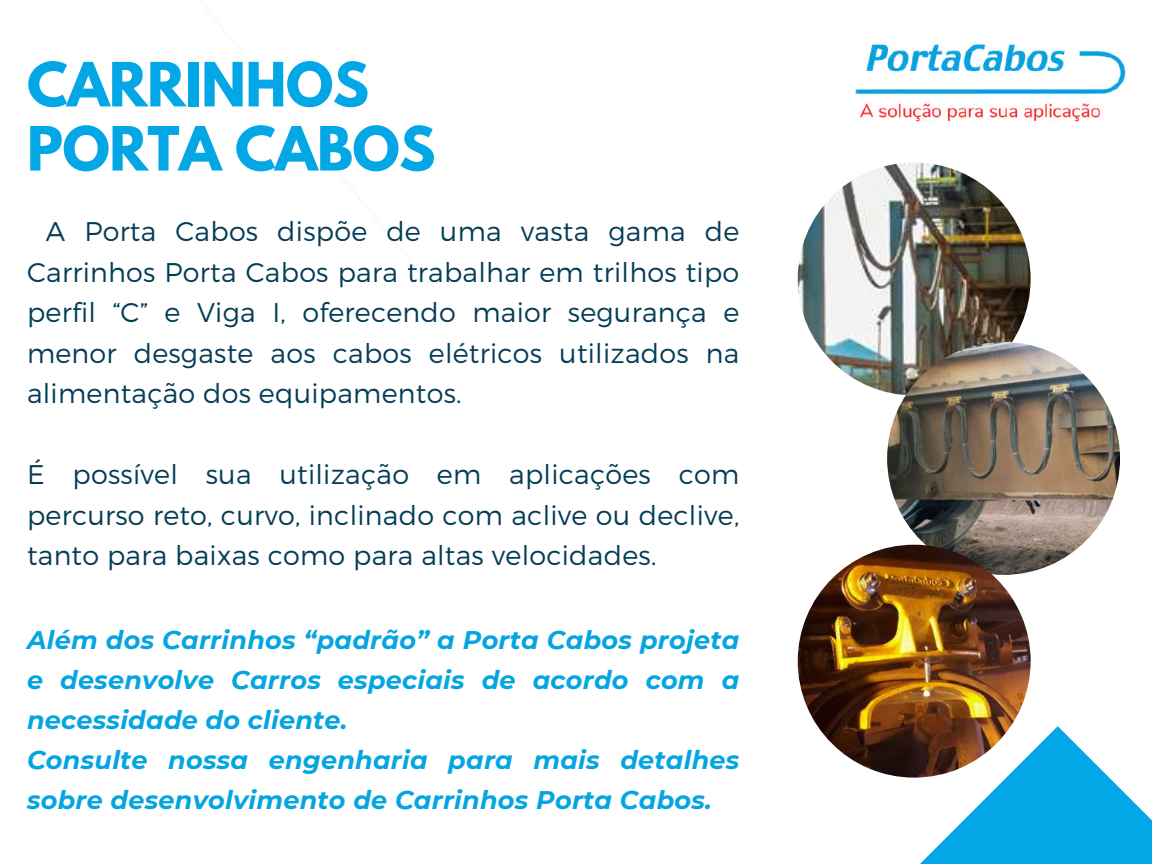
<style>
.page{position:relative;width:1152px;height:864px;background:#fff}
.page>*{position:absolute;margin:0;border:0;box-sizing:border-box;transform-origin:0 0}
.t1{font:700 54px/64.2px "League Spartan";letter-spacing:-.01em;color:#04a7e6}
.t2{font:300 27px/40.5px "Montserrat";letter-spacing:.01em;color:#053d57;text-align:justify}
.t3{font:italic 700 25.5px/40px "Montserrat";letter-spacing:.01em;color:#04a5e1}
</style>
<div class="page">
<svg style="left:817px;top:726px;width:335px;height:138px"></svg>
<img style="left:798px;top:163px;width:233px;height:232px;border-radius:50%">
<img style="left:887px;top:342px;width:233px;height:233px;border-radius:50%">
<img style="left:798px;top:545px;width:233px;height:233px;border-radius:50%">
<img style="left:855px;top:41px;width:271px;height:131px">
<h1 class="t1" style="left:27px;top:59px;width:410px">CARRINHOS<br>PORTA CABOS</h1>
<p class="t2" style="left:27px;top:210px;width:714px;text-indent:19px">A Porta Cabos dispõe de uma vasta gama de Carrinhos Porta Cabos para trabalhar em trilhos tipo perfil “C” e Viga I, oferecendo maior segurança e menor desgaste aos cabos elétricos utilizados na alimentação dos equipamentos.</p>
<p class="t2" style="left:27px;top:453px;width:714px">É possível sua utilização em aplicações com percurso reto, curvo, inclinado com aclive ou declive, tanto para baixas como para altas velocidades.</p>
<p class="t3" style="left:27px;top:619px;width:714px">Além dos Carrinhos “padrão” a Porta Cabos projeta e desenvolve Carros especiais de acordo com a necessidade do cliente.<br>Consulte nossa engenharia para mais detalhes sobre desenvolvimento de Carrinhos Porta Cabos.</p>
</div>
